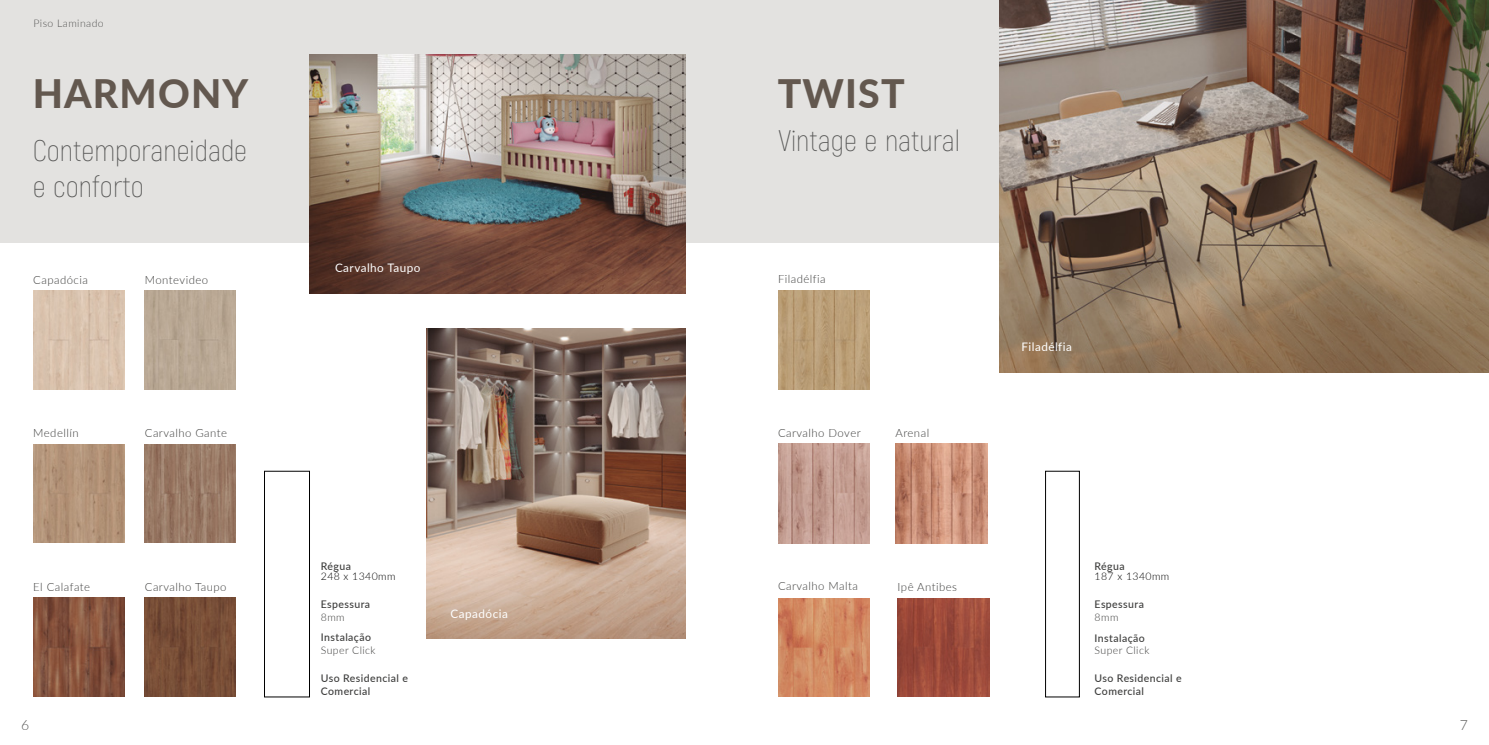
<style>
.page{position:relative;width:1489px;height:745px;background:#fff}
.page>*{position:absolute;margin:0;border:0;box-sizing:border-box;transform-origin:0 0}
.t1{font:800 39.2px "Lato";letter-spacing:.03em;color:#63584f}
.t2{font:200 29.75px/35.7px "Akrobat";color:#575756}
.t3{font:300 14px "Lato";color:#575756}
.t4{font:11.72px "Lato";letter-spacing:.04em;color:#fff}
.t5{font:300 11.38px "Lato";letter-spacing:.04em;color:#3c3c3b}
.t6{font:500 10.5px/12.6px "Lato";letter-spacing:.04em;color:#3c3c3b}
.t7{font:300 10.5px "Lato";letter-spacing:.04em;color:#3c3c3b}
.t8{font:300 10.5px "Lato";letter-spacing:.04em;color:#000}
.t9{font:300 10.5px "Lato";letter-spacing:.04em;color:#575756}
</style>
<div class="page">
<div style="left:0;top:0;width:1488px;height:242px;background:#e3e2e0"></div>
<img style="left:33px;top:290px;width:91px;height:99px">
<img style="left:145px;top:597px;width:91px;height:98px">
<img style="left:33px;top:444px;width:91px;height:98px">
<img style="left:33px;top:597px;width:91px;height:98px">
<div style="left:145px;top:290px;width:91px;height:99px;background:#b9a894"></div>
<img style="left:145px;top:444px;width:91px;height:98px">
<img style="left:310px;top:55px;width:376px;height:238px">
<div style="left:264px;top:470px;width:46px;height:226px;border:1px solid #000"></div>
<img style="left:999px;top:0;width:489px;height:372px">
<img style="left:897px;top:598px;width:92px;height:98px">
<img style="left:778px;top:290px;width:91px;height:99px">
<img style="left:778px;top:443px;width:91px;height:99px">
<img style="left:895px;top:443px;width:92px;height:99px">
<img style="left:778px;top:598px;width:91px;height:98px">
<img style="left:426px;top:328px;width:259px;height:310px">
<div style="left:1045px;top:470px;width:34px;height:226px;border:1px solid #000"></div>
<p class="t9" style="left:33px;top:16px;width:72px">Piso Laminado</p>
<h1 class="t1" style="left:33px;top:64px;width:217px">HARMONY</h1>
<h2 class="t2" style="left:33px;top:132px;width:216px">Contemporaneidade e conforto</h2>
<h1 class="t1" style="left:777px;top:64px;width:128px">TWIST</h1>
<h2 class="t2" style="left:778px;top:122px;width:183px">Vintage e natural</h2>
<p class="t5" style="left:33px;top:271px;width:56px">Capadócia</p>
<p class="t5" style="left:145px;top:271px;width:65px">Montevideo</p>
<p class="t4" style="left:335px;top:259px;width:87px">Carvalho Taupo</p>
<p class="t5" style="left:778px;top:271px;width:49px">Filadélfia</p>
<p class="t4" style="left:1021px;top:338px;width:52px">Filadélfia</p>
<p class="t5" style="left:33px;top:425px;width:47px">Medellín</p>
<p class="t5" style="left:145px;top:425px;width:84px">Carvalho Gante</p>
<p class="t5" style="left:778px;top:424px;width:84px">Carvalho Dover</p>
<p class="t5" style="left:895px;top:424px;width:35px">Arenal</p>
<p class="t5" style="left:33px;top:578px;width:58px">El Calafate</p>
<p class="t5" style="left:145px;top:578px;width:83px">Carvalho Taupo</p>
<p class="t6" style="left:321px;top:559px;width:32px">Régua</p>
<p class="t8" style="left:321px;top:568px;width:76px">248 x 1340mm</p>
<p class="t5" style="left:778px;top:577px;width:81px">Carvalho Malta</p>
<p class="t5" style="left:897px;top:578px;width:61px">Ipê Antibes</p>
<p class="t6" style="left:1094px;top:559px;width:32px">Régua</p>
<p class="t8" style="left:1094px;top:569px;width:76px">187 x 1340mm</p>
<p class="t6" style="left:321px;top:597px;width:51px">Espessura</p>
<p class="t7" style="left:321px;top:609px;width:25px">8mm</p>
<p class="t4" style="left:450px;top:604px;width:59px">Capadócia</p>
<p class="t6" style="left:1094px;top:597px;width:51px">Espessura</p>
<p class="t7" style="left:1094px;top:609px;width:25px">8mm</p>
<p class="t6" style="left:321px;top:630px;width:52px">Instalação</p>
<p class="t7" style="left:321px;top:642px;width:56px">Super Click</p>
<p class="t6" style="left:1094px;top:630px;width:52px">Instalação</p>
<p class="t7" style="left:1094px;top:643px;width:56px">Super Click</p>
<p class="t6" style="left:321px;top:671px;width:89px">Uso Residencial e<br>Comercial</p>
<p class="t6" style="left:1094px;top:671px;width:89px">Uso Residencial e<br>Comercial</p>
<p class="t3" style="left:21px;top:715px;width:10px">6</p>
<p class="t3" style="left:1459px;top:715px;width:10px">7</p>
</div>
